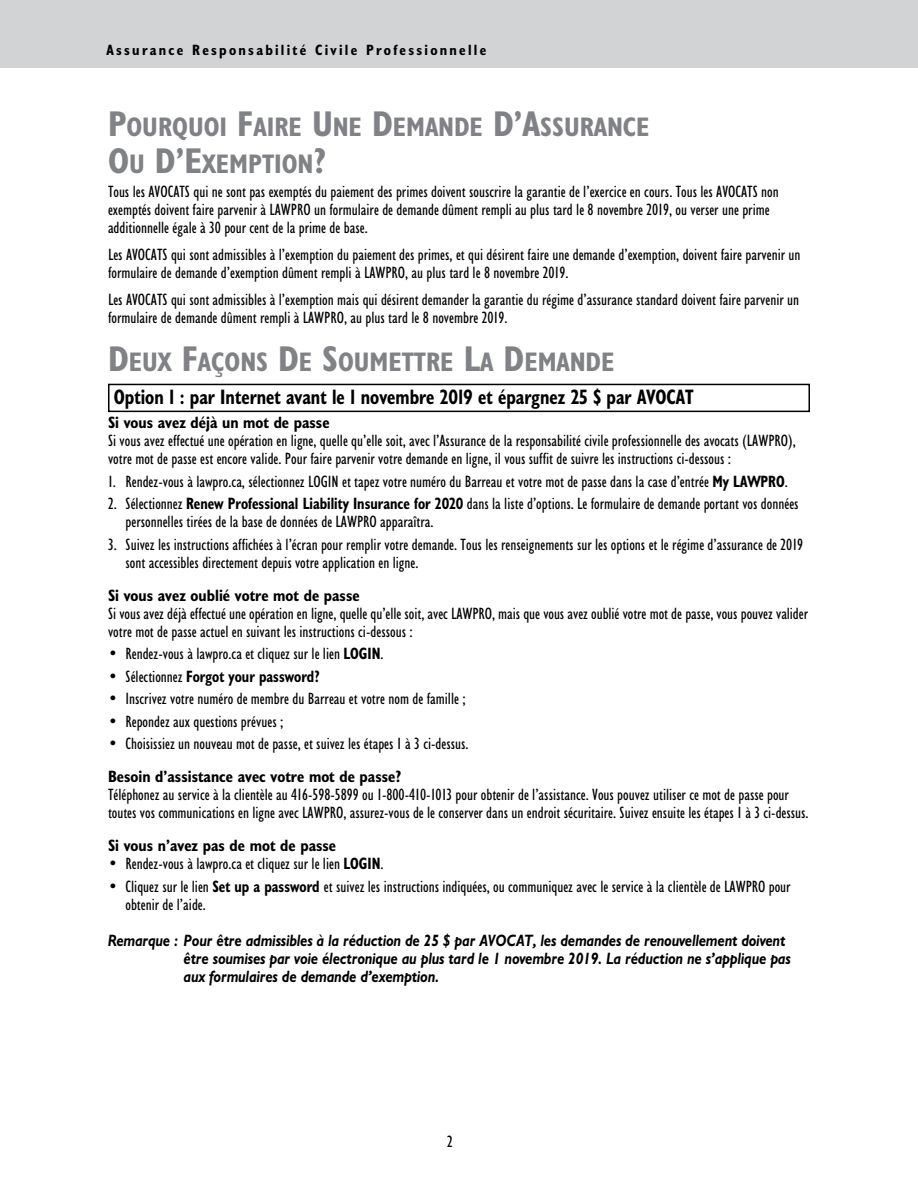
<style>
.page{position:relative;width:918px;height:1188px;background:#fff}
.page>*{position:absolute;margin:0;border:0;box-sizing:border-box;transform-origin:0 0}
.Head_A-FR{font:700 condensed 27px/37.5px "Humanist 521 BT";color:#808285}
.Head_D{font:700 condensed 21px "Humanist 521 BT";color:#000;scale:.9 1}
.body_text-FR{font:condensed 16.5px/18px "Humanist 521 BT";color:#000}
.Bullet__1{font:condensed 16.5px/18px "Humanist 521 BT";color:#000}
.Bullet__1_END{font:condensed 16.5px/18px "Humanist 521 BT";color:#000}
.t1{font:italic 700 16.5px/18px "Humanist 521 BT";color:#000;scale:.85 1}
.Questions{font:700 condensed 16.5px "Humanist 521 BT";color:#000}
.Bullet__1-2{font:700 condensed 16.5px "Humanist 521 BT";color:#000;scale:.9 1}
.body_text{font:condensed 16.5px "Humanist 521 BT";color:#000}
.Top_BAR{font:700 condensed 15px "Humanist 521 BT";letter-spacing:.15em;color:#000}
.s1{font-size:36px}
.s2{font-style:inherit}
.s3{font-weight:700}
.s4{font-weight:400}
</style>
<div class="page">
<div style="left:108px;top:384px;width:702px;height:28px;border:2px solid #000"></div>
<div style="left:0;top:0;width:918px;height:68px;background:#d1d3d4"></div>
<p class="Top_BAR" style="left:106px;top:41px;width:381px">Assurance Responsabilité Civile Professionnelle</p>
<p class="Head_A-FR" style="left:108px;top:107px;width:543px"><span class="s1">P</span>OURQUOI <span class="s1">F</span>AIRE <span class="s1">U</span> NE <span class="s1">D</span>EMANDE <span class="s1">D’A</span>SSURANCE<br><span class="s1">O</span>U <span class="s1">D’E</span>XEMPTION<span class="s1">?</span></p>
<p class="body_text-FR" style="left:108px;top:182px;width:672px">Tous les AVOCATS qui ne sont pas exemptés du paiement des primes doivent souscrire la garantie de l’exercice en cours. Tous les AVOCATS non exemptés doivent faire parvenir à <span class="s2">LAWPRO</span> un formulaire de demande dûment rempli au plus tard le 8 novembre 2019, ou verser une prime additionnelle égale à 30 pour cent de la prime de base.</p>
<p class="body_text-FR" style="left:108px;top:245px;width:694px">Les AVOCATS qui sont admissibles à l’exemption du paiement des primes, et qui désirent faire une demande d’exemption, doivent faire parvenir un formulaire de demande d’exemption dûment rempli à <span class="s2">LAWPRO,</span> au plus tard le 8 novembre 2019.</p>
<p class="body_text-FR" style="left:108px;top:290px;width:693px">Les AVOCATS qui sont admissibles à l’exemption mais qui désirent demander la garantie du régime d’assurance standard doivent faire parvenir un formulaire de demande dûment rempli à <span class="s2">LAWPRO,</span> au plus tard le 8 novembre 2019.</p>
<p class="Head_A-FR" style="left:108px;top:342px;width:508px"><span class="s1">D</span>EUX <span class="s1">F</span>AÇONS <span class="s1">D</span>E <span class="s1">S</span>OUMETTRE <span class="s1">L</span>A <span class="s1">D</span>EMANDE</p>
<p class="Head_D" style="left:114px;top:384px;width:646px">Option 1 : par Internet avant le 1 novembre 2019 et épargnez 25 $ par AVOCAT</p>
<p class="Questions" style="left:108px;top:412px;width:223px">Si vous avez déjà un mot de passe</p>
<p class="body_text-FR" style="left:108px;top:431px;width:689px">Si vous avez effectué une opération en ligne, quelle qu’elle soit, avec l’Assurance de la responsabilité civile professionnelle des avocats (<span class="s2">LAWPRO</span>), votre mot de passe est encore valide. Pour faire parvenir votre demande en ligne, il vous suffit de suivre les instructions ci-dessous :</p>
<p class="Bullet__1" style="left:108px;top:472px;width:681px">1. Rendez-vous à lawpro.ca, sélectionnez LOGIN et tapez votre numéro du Barreau et votre mot de passe dans la case d’entrée <span class="s3">M</span><span class="s3">y</span> <span class="s3">LAWPRO</span>.</p>
<p class="Bullet__1" style="left:125px;top:494px;width:675px;text-indent:-17px">2. Sélectionnez <span class="s3">Renew Professional Liability Insurance for 2020</span> dans la liste d’options. Le formulaire de demande portant vos données personnelles tirées de la base de données de <span class="s2">LAWPRO</span> apparaîtra.</p>
<p class="Bullet__1_END" style="left:125px;top:535px;width:679px;text-indent:-17px">3. Suivez les instructions affichées à l’écran pour remplir votre demande. Tous les renseignements sur les options et le régime d’assurance de 2019 sont accessibles directement depuis votre application en ligne.</p>
<p class="Questions" style="left:108px;top:585px;width:253px">Si vous avez oublié votre mot de passe</p>
<p class="body_text-FR" style="left:108px;top:604px;width:702px">Si vous avez déjà effectué une opération en ligne, quelle qu’elle soit, avec <span class="s2">LAWPRO</span>, mais que vous avez oublié votre mot de passe, vous pouvez valider votre mot de passe actuel en suivant les instructions ci-dessous :</p>
<p class="Bullet__1" style="left:108px;top:644px;width:277px">• Rendez-vous à lawpro.ca et cliquez sur le lien <span class="s3">LOGIN</span>.</p>
<p class="Bullet__1-2" style="left:108px;top:666px;width:237px"><span class="s4">• Sélectionnez</span> Forgot your password?</p>
<p class="Bullet__1" style="left:108px;top:689px;width:359px">• Inscrivez votre numéro de membre du Barreau et votre nom de famille ;</p>
<p class="Bullet__1" style="left:108px;top:712px;width:177px">• Repondez aux questions prévues ;</p>
<p class="Bullet__1_END" style="left:108px;top:734px;width:362px">• Choisissiez un nouveau mot de passe, et suivez les étapes 1 à 3 ci-dessus.</p>
<p class="Questions" style="left:108px;top:766px;width:295px">Besoin d’assistance avec votre mot de passe?</p>
<p class="body_text-FR" style="left:108px;top:786px;width:702px">Téléphonez au service à la clientèle au 416-598-5899 ou 1-800-410-1013 pour obtenir de l’assistance. Vous pouvez utiliser ce mot de passe pour toutes vos communications en ligne avec <span class="s2">LAWPRO</span>, assurez-vous de le conserver dans un endroit sécuritaire. Suivez ensuite les étapes 1 à 3 ci-dessus.</p>
<p class="Questions" style="left:108px;top:835px;width:230px">Si vous n’avez pas de mot de passe</p>
<p class="Bullet__1" style="left:108px;top:855px;width:277px">• Rendez-vous à lawpro.ca et cliquez sur le lien <span class="s3">LOGIN</span>.</p>
<p class="Bullet__1_END" style="left:125px;top:877px;width:667px;text-indent:-17px">• Cliquez sur le lien <span class="s3">Set up a password</span> et suivez les instructions indiquées, ou communiquez avec le service à la clientèle de L<span class="s2">AW</span>PRO pour obtenir de l’aide.</p>
<p class="t1" style="left:184px;top:931px;width:716px;text-indent:-76px">Remarque : Pour être admissibles à la réduction de 25 $ par AVOCAT, les demandes de renouvellement doivent être soumises par voie électronique au plus tard le 1 novembre 2019. La réduction ne s’applique pas aux formulaires de demande d’exemption.</p>
<p class="body_text" style="left:447px;top:1132px;width:7px">2</p>
</div>
